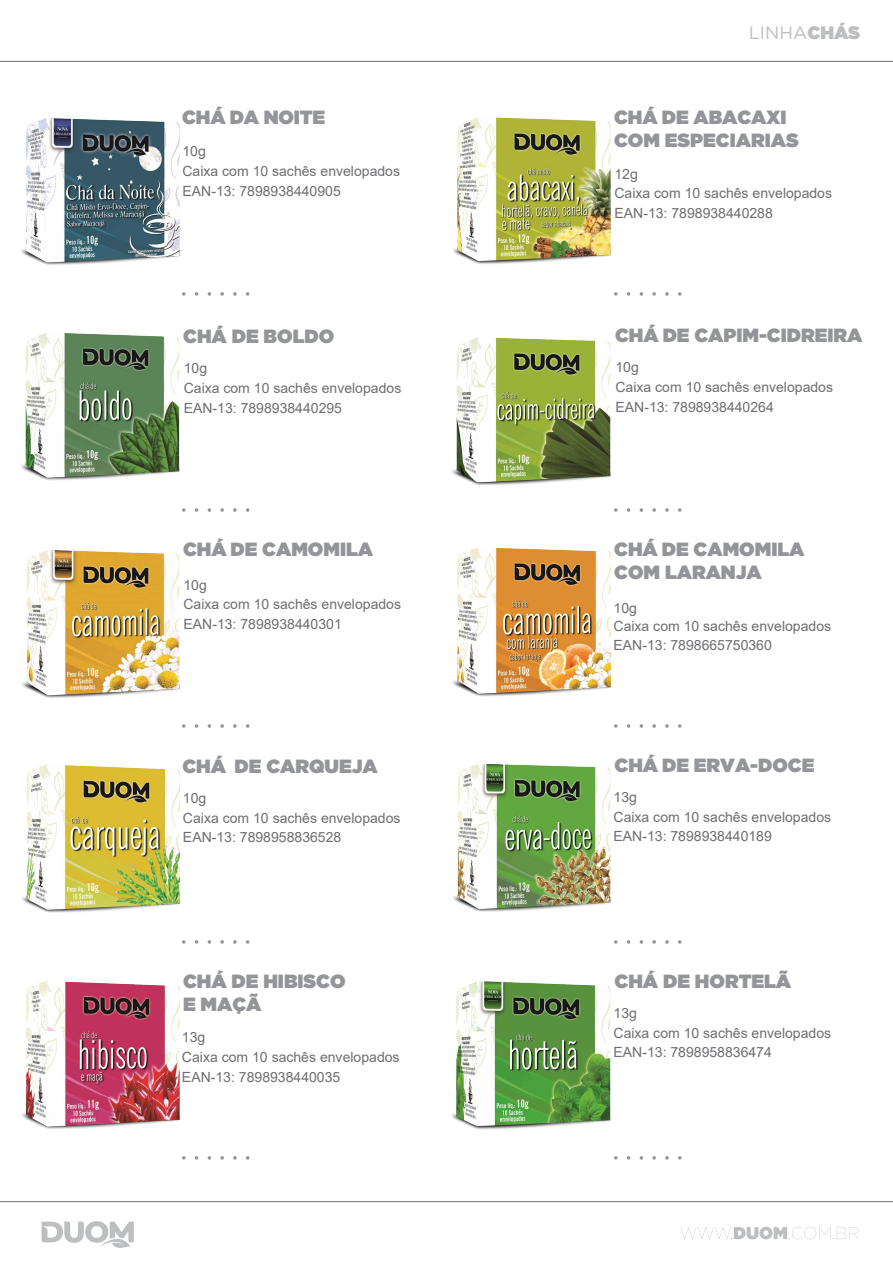
<style>
.page{position:relative;width:893px;height:1263px;background:#fff}
.page>*{position:absolute;margin:0;border:0;box-sizing:border-box;transform-origin:0 0}
.t1{font:900 19.05px/23px "Gotham";color:#939598}
.t2{font:18px "Gotham";color:#bcbec0}
.t3{font:14.1px/19.8px "Arial";color:#6d6e71}
.s1{font-weight:900}
</style>
<div class="page">
<hr style="left:0;top:1201px;width:893px;height:1px;background:#6d6e71">
<svg style="left:681px;top:1227px;width:177px;height:12px"></svg>
<svg style="left:42px;top:1221px;width:92px;height:27px"></svg>
<hr style="left:0;top:61px;width:893px;height:1px;background:#6d6e71">
<svg style="left:665px;top:1156px;width:4px;height:3px"></svg>
<svg style="left:614px;top:940px;width:4px;height:4px"></svg>
<svg style="left:627px;top:940px;width:3px;height:4px"></svg>
<svg style="left:640px;top:940px;width:3px;height:4px"></svg>
<svg style="left:652px;top:940px;width:4px;height:4px"></svg>
<svg style="left:665px;top:940px;width:4px;height:4px"></svg>
<svg style="left:678px;top:940px;width:3px;height:4px"></svg>
<svg style="left:614px;top:724px;width:4px;height:4px"></svg>
<svg style="left:627px;top:724px;width:3px;height:4px"></svg>
<svg style="left:640px;top:724px;width:3px;height:4px"></svg>
<svg style="left:652px;top:724px;width:4px;height:4px"></svg>
<svg style="left:665px;top:724px;width:4px;height:4px"></svg>
<svg style="left:678px;top:724px;width:3px;height:4px"></svg>
<svg style="left:614px;top:508px;width:4px;height:4px"></svg>
<svg style="left:627px;top:508px;width:3px;height:4px"></svg>
<svg style="left:640px;top:508px;width:3px;height:4px"></svg>
<svg style="left:652px;top:508px;width:4px;height:4px"></svg>
<svg style="left:665px;top:508px;width:4px;height:4px"></svg>
<svg style="left:678px;top:508px;width:3px;height:4px"></svg>
<svg style="left:614px;top:292px;width:4px;height:4px"></svg>
<svg style="left:627px;top:292px;width:3px;height:4px"></svg>
<svg style="left:640px;top:292px;width:3px;height:4px"></svg>
<svg style="left:652px;top:292px;width:4px;height:4px"></svg>
<svg style="left:665px;top:292px;width:4px;height:4px"></svg>
<svg style="left:678px;top:292px;width:3px;height:4px"></svg>
<svg style="left:233px;top:1156px;width:4px;height:3px"></svg>
<svg style="left:182px;top:940px;width:3px;height:4px"></svg>
<svg style="left:195px;top:940px;width:3px;height:4px"></svg>
<svg style="left:208px;top:940px;width:3px;height:4px"></svg>
<svg style="left:220px;top:940px;width:4px;height:4px"></svg>
<svg style="left:233px;top:940px;width:4px;height:4px"></svg>
<svg style="left:246px;top:940px;width:3px;height:4px"></svg>
<svg style="left:182px;top:724px;width:3px;height:4px"></svg>
<svg style="left:195px;top:724px;width:3px;height:4px"></svg>
<svg style="left:208px;top:724px;width:3px;height:4px"></svg>
<svg style="left:220px;top:724px;width:4px;height:4px"></svg>
<svg style="left:233px;top:724px;width:4px;height:4px"></svg>
<svg style="left:246px;top:724px;width:3px;height:4px"></svg>
<svg style="left:182px;top:508px;width:3px;height:4px"></svg>
<svg style="left:195px;top:508px;width:3px;height:4px"></svg>
<svg style="left:208px;top:508px;width:3px;height:4px"></svg>
<svg style="left:220px;top:508px;width:4px;height:4px"></svg>
<svg style="left:233px;top:508px;width:4px;height:4px"></svg>
<svg style="left:246px;top:508px;width:3px;height:4px"></svg>
<svg style="left:182px;top:292px;width:3px;height:4px"></svg>
<svg style="left:195px;top:292px;width:3px;height:4px"></svg>
<svg style="left:208px;top:292px;width:3px;height:4px"></svg>
<svg style="left:220px;top:292px;width:4px;height:4px"></svg>
<svg style="left:233px;top:292px;width:4px;height:4px"></svg>
<svg style="left:246px;top:292px;width:3px;height:4px"></svg>
<img style="left:452px;top:548px;width:160px;height:148px">
<img style="left:22px;top:764px;width:159px;height:149px">
<img style="left:452px;top:337px;width:159px;height:148px">
<img style="left:21px;top:333px;width:159px;height:147px">
<img style="left:453px;top:764px;width:159px;height:148px">
<img style="left:22px;top:550px;width:159px;height:148px">
<img style="left:453px;top:117px;width:158px;height:147px">
<img style="left:21px;top:118px;width:159px;height:147px">
<img style="left:22px;top:981px;width:158px;height:148px">
<img style="left:451px;top:981px;width:160px;height:149px">
<h1 class="t1" style="left:182px;top:106px;width:145px">CHÁ DA NOITE</h1>
<p class="t3" style="left:182px;top:141px;width:219px">10g<br>Caixa com 10 sachês envelopados<br>EAN-13: 7898938440905</p>
<h1 class="t1" style="left:183px;top:324px;width:152px">CHÁ DE BOLDO</h1>
<p class="t3" style="left:184px;top:358px;width:219px">10g<br>Caixa com 10 sachês envelopados<br>EAN-13: 7898938440295</p>
<h1 class="t1" style="left:183px;top:538px;width:192px">CHÁ DE CAMOMILA</h1>
<p class="t3" style="left:183px;top:575px;width:219px">10g<br>Caixa com 10 sachês envelopados<br>EAN-13: 7898938440301</p>
<h1 class="t1" style="left:183px;top:754px;width:197px">CHÁ DE CARQUEJA</h1>
<p class="t3" style="left:183px;top:788px;width:219px">10g<br>Caixa com 10 sachês envelopados<br>EAN-13: 7898958836528</p>
<h1 class="t1" style="left:183px;top:970px;width:164px">CHÁ DE HIBISCO<br>E MAÇÃ</h1>
<p class="t3" style="left:182px;top:1027px;width:219px">13g<br>Caixa com 10 sachês envelopados<br>EAN-13: 7898938440035</p>
<p class="t2" style="left:749px;top:23px;width:113px">LINHA<span class="s1">CHÁS</span></p>
<h1 class="t1" style="left:614px;top:106px;width:186px">CHÁ DE ABACAXI<br>COM ESPECIARIAS</h1>
<p class="t3" style="left:614px;top:164px;width:219px">12g<br>Caixa com 10 sachês envelopados<br>EAN-13: 7898938440288</p>
<h1 class="t1" style="left:615px;top:324px;width:249px">CHÁ DE CAPIM-CIDREIRA</h1>
<p class="t3" style="left:615px;top:357px;width:219px">10g<br>Caixa com 10 sachês envelopados<br>EAN-13: 7898938440264</p>
<h1 class="t1" style="left:614px;top:538px;width:192px">CHÁ DE CAMOMILA<br>COM LARANJA</h1>
<p class="t3" style="left:614px;top:599px;width:219px;line-height:18.3px">10g<br>Caixa com 10 sachês envelopados<br>EAN-13: 7898665750360</p>
<h1 class="t1" style="left:615px;top:753px;width:201px">CHÁ DE ERVA-DOCE</h1>
<p class="t3" style="left:614px;top:787px;width:219px">13g<br>Caixa com 10 sachês envelopados<br>EAN-13: 7898938440189</p>
<h1 class="t1" style="left:615px;top:969px;width:178px">CHÁ DE HORTELÃ</h1>
<p class="t3" style="left:614px;top:1003px;width:219px">13g<br>Caixa com 10 sachês envelopados<br>EAN-13: 7898958836474</p>
</div>
